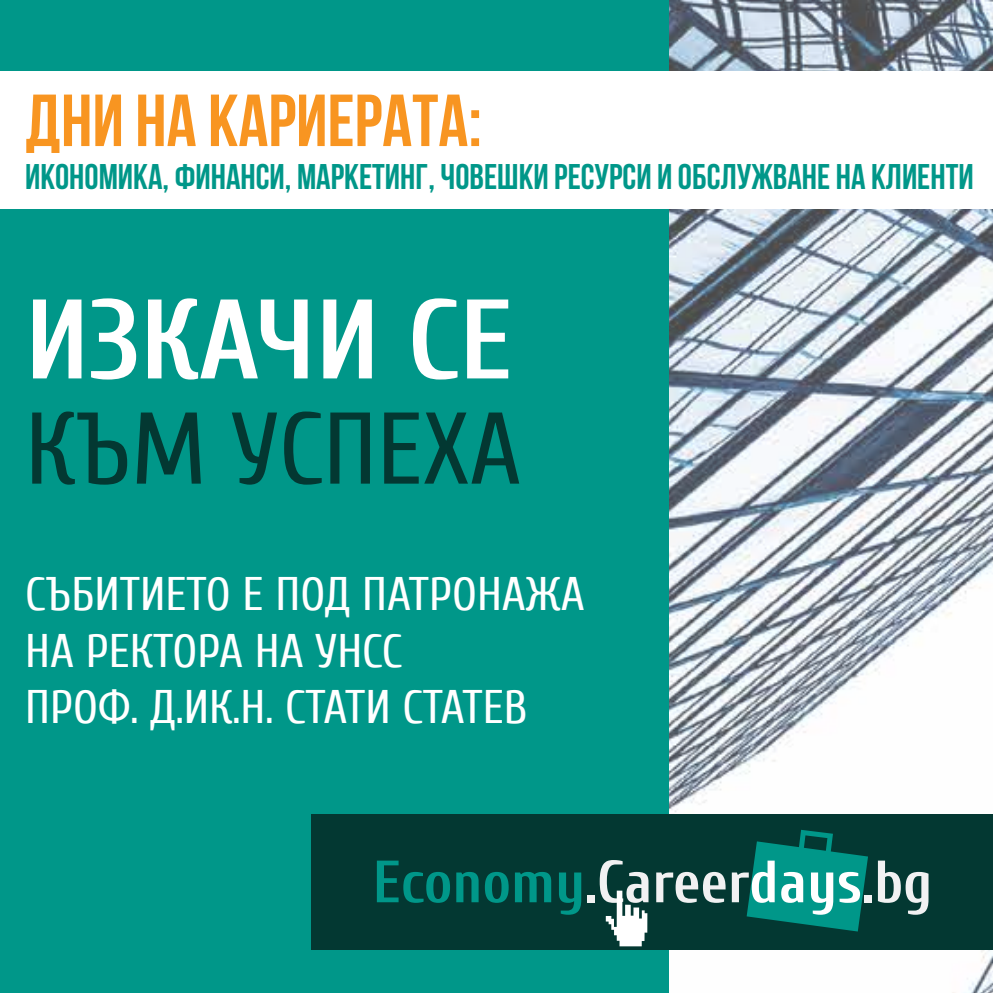
<style>
.page{position:relative;width:993px;height:993px;background:#fff}
.page>*{position:absolute;margin:0;border:0;box-sizing:border-box;transform-origin:0 0}
.t1{font:700 112.5px "Cuprum";color:#fff}
.t2{font:101.5px "Cuprum";color:#033832}
.t3{font:700 73.5px "Bebas Neue";color:#f89521}
.t4{font:700 59.5px "Cuprum";color:#f1f1f2}
.t5{font:47px/56.5px "Cuprum";color:#fff}
.t6{font:700 35.75px "Bebas Neue";color:#009789}
.s1{color:#009789}
.s2{color:#fff}
</style>
<div class="page">
<img style="left:668px;top:0;width:324px;height:992px">
<div style="left:0;top:0;width:668px;height:992px;background:#009789"></div>
<div style="left:311px;top:813px;width:681px;height:136px;background:#033832"></div>
<div style="left:0;top:71px;width:992px;height:137px;background:#fff"></div>
<svg style="left:746px;top:829px;width:121px;height:102px"></svg>
<svg style="left:605px;top:890px;width:42px;height:56px"></svg>
<h3 class="t3" style="left:25px;top:80px;width:458px">ДНИ НА КАРИЕРАТА:</h3>
<p class="t6" style="left:25px;top:157px;width:949px">ИКОНОМИКА, ФИНАНСИ, МАРКЕТИНГ, ЧОВЕШКИ РЕСУРСИ И ОБСЛУЖВАНЕ НА КЛИЕНТИ</p>
<h1 class="t1" style="left:25px;top:277px;width:489px">ИЗКАЧИ СЕ</h1>
<h2 class="t2" style="left:25px;top:393px;width:497px">КЪМ УСПЕХА</h2>
<h3 class="t5" style="left:25px;top:566px;width:561px">СЪБИТИЕТО Е ПОД ПАТРОНАЖА<br>НА РЕКТОРА НА УНСС<br>ПРОФ. Д.ИК.Н. СТАТИ СТАТЕВ</h3>
<h3 class="t4" style="left:372px;top:848px;width:561px"><span class="s1">Economy</span>.Career<span class="s2">days</span>.bg</h3>
</div>
